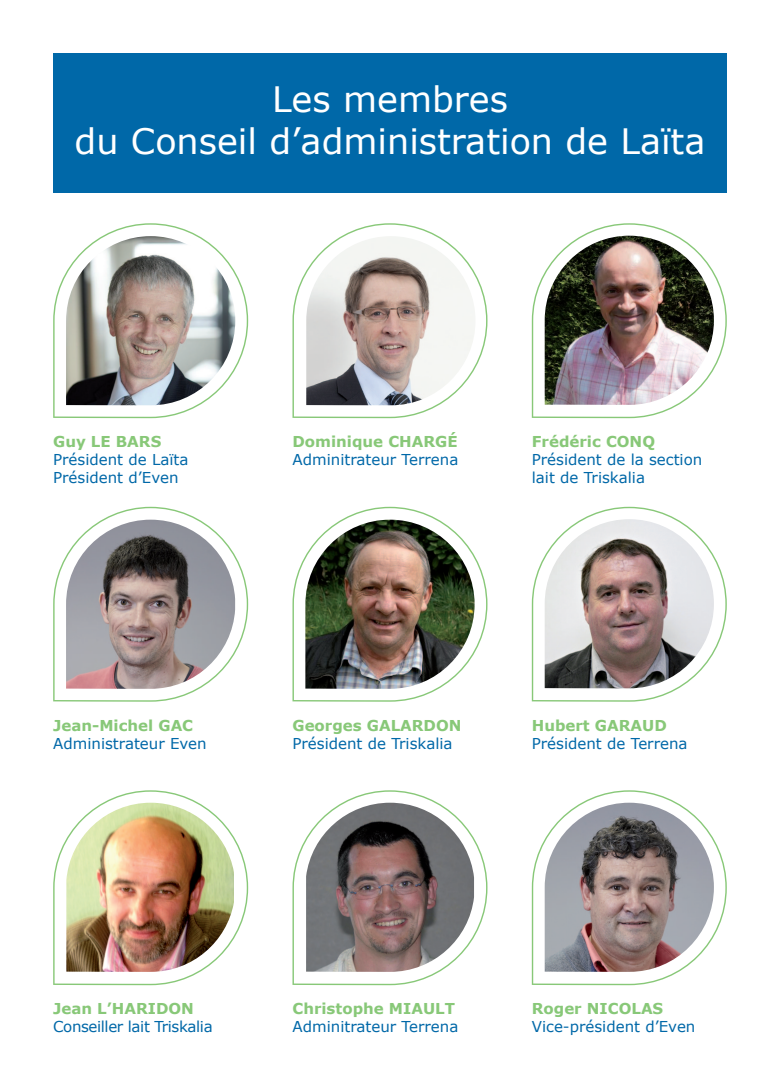
<style>
.page{position:relative;width:780px;height:1088px;background:#fff}
.page>*{position:absolute;margin:0;border:0;box-sizing:border-box;transform-origin:0 0}
.t1{font:35px/42px "Verdana";color:#fff;text-align:center}
.t2{font:15px/18px "Verdana";color:#0068a8}
.t3{font:700 15px "Verdana";color:#88c878}
.t4{font:15px "Verdana";letter-spacing:-.025em;color:#0068a8}
</style>
<div class="page">
<div style="left:53px;top:53px;width:673px;height:140px;background:#0068a8"></div>
<svg style="left:292px;top:223px;width:195px;height:195px"></svg>
<svg style="left:53px;top:507px;width:195px;height:195px"></svg>
<svg style="left:531px;top:507px;width:195px;height:195px"></svg>
<svg style="left:531px;top:223px;width:195px;height:195px"></svg>
<svg style="left:53px;top:790px;width:195px;height:195px"></svg>
<svg style="left:292px;top:790px;width:195px;height:195px"></svg>
<svg style="left:531px;top:790px;width:195px;height:195px"></svg>
<img style="left:306px;top:236px;width:169px;height:169px">
<svg style="left:53px;top:223px;width:195px;height:195px"></svg>
<svg style="left:292px;top:507px;width:195px;height:195px"></svg>
<img style="left:66px;top:236px;width:169px;height:169px">
<img style="left:305px;top:520px;width:169px;height:169px">
<img style="left:66px;top:520px;width:169px;height:169px">
<img style="left:544px;top:519px;width:170px;height:169px">
<img style="left:544px;top:236px;width:170px;height:169px">
<img style="left:66px;top:803px;width:168px;height:169px">
<img style="left:306px;top:803px;width:168px;height:169px">
<img style="left:544px;top:803px;width:170px;height:169px">
<h1 class="t1" style="left:75px;top:78px;width:632px">Les membres<br>du Conseil d’administration de Laïta</h1>
<p class="t3" style="left:53px;top:431px;width:110px">Guy LE BARS</p>
<p class="t2" style="left:53px;top:451px;width:137px">Président de Laïta<br>Président d’Even</p>
<p class="t3" style="left:292px;top:431px;width:167px">Dominique CHARGÉ</p>
<p class="t2" style="left:292px;top:451px;width:167px">Adminitrateur Terrena</p>
<p class="t3" style="left:531px;top:431px;width:125px">Frédéric CONQ</p>
<p class="t2" style="left:531px;top:451px;width:172px">Président de la section lait de Triskalia</p>
<p class="t3" style="left:53px;top:715px;width:141px">Jean-Michel GAC</p>
<p class="t2" style="left:53px;top:734px;width:155px">Administrateur Even</p>
<p class="t3" style="left:292px;top:715px;width:170px">Georges GALARDON</p>
<p class="t2" style="left:292px;top:734px;width:162px">Président de Triskalia</p>
<p class="t3" style="left:531px;top:715px;width:136px">Hubert GARAUD</p>
<p class="t2" style="left:531px;top:734px;width:157px">Président de Terrena</p>
<p class="t3" style="left:53px;top:998px;width:142px">Jean L’HARIDON</p>
<p class="t4" style="left:53px;top:1016px;width:161px">Conseiller lait Triskalia</p>
<p class="t3" style="left:292px;top:998px;width:164px">Christophe MIAULT</p>
<p class="t2" style="left:292px;top:1018px;width:167px">Adminitrateur Terrena</p>
<p class="t3" style="left:531px;top:998px;width:133px">Roger NICOLAS</p>
<p class="t2" style="left:531px;top:1018px;width:165px">Vice-président d’Even</p>
</div>
